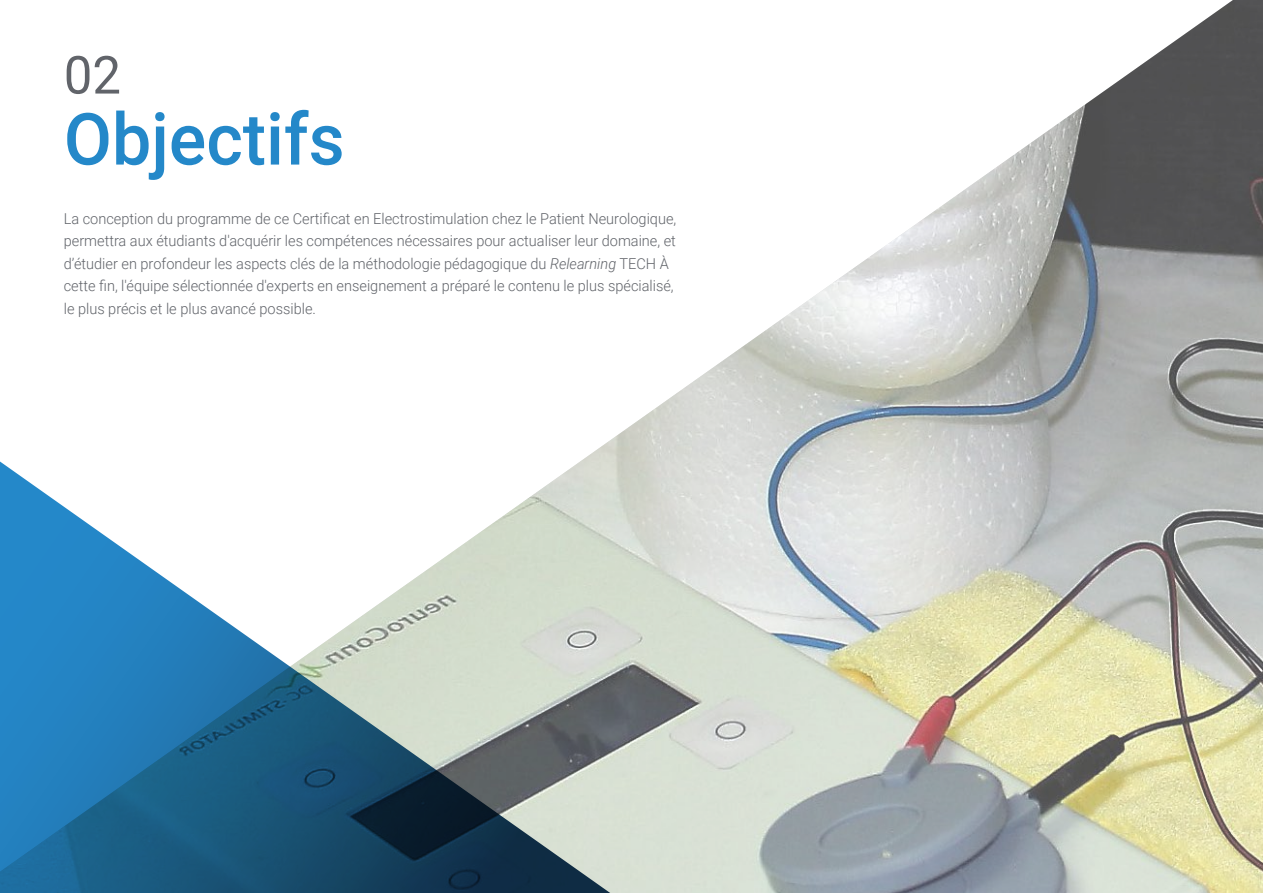
<style>
.page{position:relative;width:1263px;height:893px;background:#fff}
.page>*{position:absolute;margin:0;border:0;box-sizing:border-box;transform-origin:0 0}
.t1{font:500 72px "Roboto";color:#2488c9}
.t2{font:52.5px "Roboto";color:#61646a}
.t3{font:300 15px/22.5px "Roboto";color:#61646a}
.s1{font-style:italic}
</style>
<div class="page">
<img style="left:602px;top:0;width:661px;height:893px">
<svg style="left:0;top:446px;width:640px;height:447px"></svg>
<h2 class="t2" style="left:64px;top:38px;width:59px">02</h2>
<h1 class="t1" style="left:64px;top:89px;width:282px">Objectifs</h1>
<p class="t3" style="left:64px;top:207px;width:614px">La conception du programme de ce Certificat en Electrostimulation chez le Patient Neurologique, permettra aux étudiants d'acquérir les compétences nécessaires pour actualiser leur domaine, et d’étudier en profondeur les aspects clés de la méthodologie pédagogique du <span class="s1">Relearning</span> TECH À cette fin, l'équipe sélectionnée d'experts en enseignement a préparé le contenu le plus spécialisé, le plus précis et le plus avancé possible.</p>
</div>
